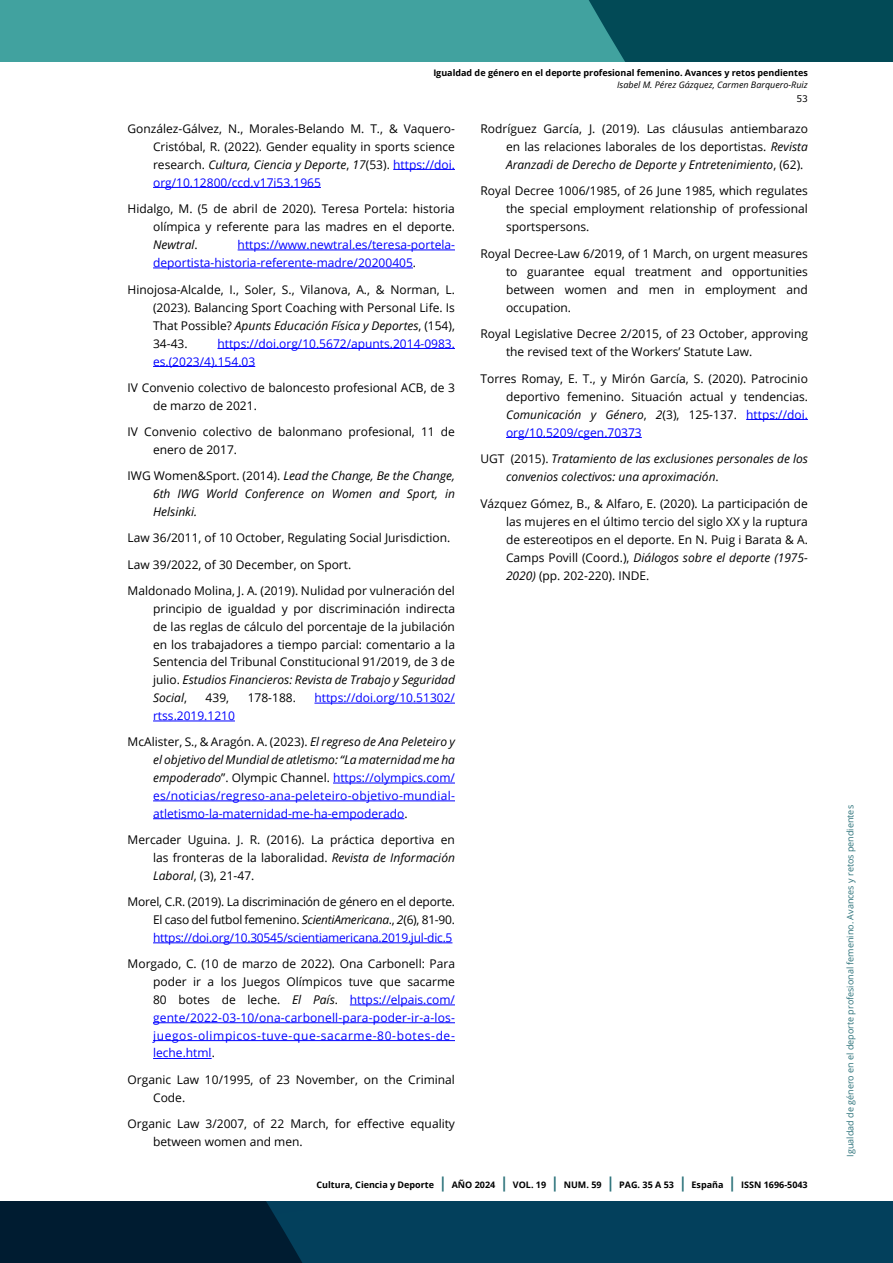
<style>
.page{position:relative;width:893px;height:1263px;background:#fff}
.page>*{position:absolute;margin:0;border:0;box-sizing:border-box;transform-origin:0 0}
.bibliografia{font:12px/18px "Open Sans";color:#000;text-align:justify}
.bibliografia-2{font:12px/17.9px "Open Sans";color:#00f}
.bibliografia-3{font:italic 12px/17.9px "Open Sans";color:#000}
.t1{font:700 9px "Open Sans";color:#000}
.t2{font:9px "Open Sans";color:#2c727a}
.t3{font:italic 9px "Open Sans";color:#000}
.t4{font:9px "Verdana";color:#000}
.s1{font-style:italic}
.s2{color:#00f}
.s3{color:#000}
.s4{font-style:normal}
.s5{font-style:italic;color:#000}
.s6{font-size:15px;color:#2c727a}
</style>
<div class="page">
<svg style="left:0;top:1201px;width:893px;height:62px;background:#02344e"></svg>
<div style="left:0;top:0;width:893px;height:62px;background:#41a29f"></div>
<div style="left:589px;top:0;width:304px;height:62px;background:#024a56"></div>
<hr style="left:746px;top:419px;width:62px;height:1px;background:#00f">
<hr style="left:506px;top:437px;width:136px;height:1px;background:#00f">
<hr style="left:393px;top:169px;width:62px;height:1px;background:#00f">
<hr style="left:153px;top:187px;width:168px;height:1px;background:#00f">
<hr style="left:238px;top:250px;width:217px;height:1px;background:#00f">
<hr style="left:153px;top:268px;width:260px;height:1px;background:#00f">
<hr style="left:217px;top:348px;width:238px;height:1px;background:#00f">
<hr style="left:153px;top:366px;width:102px;height:1px;background:#00f">
<hr style="left:314px;top:703px;width:141px;height:1px;background:#00f">
<hr style="left:153px;top:721px;width:82px;height:1px;background:#00f">
<hr style="left:333px;top:783px;width:122px;height:1px;background:#00f">
<hr style="left:153px;top:800px;width:302px;height:1px;background:#00f">
<hr style="left:153px;top:818px;width:251px;height:1px;background:#00f">
<hr style="left:153px;top:942px;width:299px;height:1px;background:#00f">
<hr style="left:350px;top:1004px;width:105px;height:1px;background:#00f">
<hr style="left:153px;top:1022px;width:302px;height:1px;background:#00f">
<hr style="left:153px;top:1040px;width:302px;height:1px;background:#00f">
<hr style="left:153px;top:1058px;width:59px;height:1px;background:#00f">
<p class="t1" style="left:433px;top:67px;width:376px">Igualdad de género en el deporte profesional femenino. Avances y retos pendientes</p>
<p class="t3" style="left:617px;top:79px;width:192px">Isabel M. Pérez Gázquez, Carmen Barquero-Ruiz</p>
<p class="bibliografia" style="left:153px;top:119px;width:303px;text-indent:-26px">González-Gálvez, N., Morales-Belando M. T., &amp; Vaquero-Cristóbal, R. (2022). Gender equality in sports science research. <span class="s1">Cultura, Ciencia y Deporte</span>, <span class="s1">17</span>(53). <span class="s2">https://doi. org/10.12800/ccd.v17i53.1965</span></p>
<p class="bibliografia" style="left:153px;top:199px;width:303px;text-indent:-26px">Hidalgo, M. (5 de abril de 2020). Teresa Portela: historia olímpica y referente para las madres en el deporte.<br><span class="s1">Newtral</span>.</p>
<p class="bibliografia-2" style="left:153px;top:235px;width:303px;text-indent:85px">https://www.newtral.es/teresa-portela&shy;deportista-historia-referente-madre/20200405<span class="s3">.</span></p>
<p class="bibliografia" style="left:153px;top:280px;width:303px;text-indent:-26px">Hinojosa-Alcalde, I., Soler, S., Vilanova, A., &amp; Norman, L. (2023). Balancing Sport Coaching with Personal Life. Is That Possible? <span class="s1">Apunts Educación Física y Deportes</span>, (154), 34-43.</p>
<p class="bibliografia-2" style="left:153px;top:334px;width:303px;text-indent:64px">https://doi.org/10.5672/apunts.2014-0983. es.(2023/4).154.03</p>
<p class="bibliografia" style="left:153px;top:378px;width:303px;text-indent:-26px">IV Convenio colectivo de baloncesto profesional ACB, de 3 de marzo de 2021.</p>
<p class="bibliografia" style="left:153px;top:422px;width:303px;text-indent:-26px">IV Convenio colectivo de balonmano profesional, 11 de enero de 2017.</p>
<p class="bibliografia-3" style="left:153px;top:467px;width:303px;text-align:justify;text-indent:-26px"><span class="s4">IWG Women&amp;Sport. (2014).</span> Lead the Change, Be the Change, 6th IWG World Conference on Women and Sport, in Helsinki.</p>
<p class="bibliografia" style="left:128px;top:529px;width:324px">Law 36/2011, of 10 October, Regulating Social Jurisdiction.</p>
<p class="bibliografia" style="left:128px;top:555px;width:225px">Law 39/2022, of 30 December, on Sport.</p>
<p class="bibliografia" style="left:153px;top:581px;width:303px;text-indent:-26px">Maldonado Molina, J. A. (2019). Nulidad por vulneración del principio de igualdad y por discriminación indirecta de las reglas de cálculo del porcentaje de la jubilación en los trabajadores a tiempo parcial: comentario a la Sentencia del Tribunal Constitucional 91/2019, de 3 de julio. <span class="s1">Estudios Financieros: Revista de Trabajo y Seguridad Social</span>,</p>
<p class="bibliografia" style="left:206px;top:688px;width:25px">439,</p>
<p class="bibliografia" style="left:248px;top:688px;width:50px">178-188.</p>
<p class="bibliografia-2" style="left:314px;top:688px;width:142px">https://doi.org/10.51302/</p>
<p class="bibliografia-2" style="left:153px;top:706px;width:83px">rtss.2019.1210</p>
<p class="bibliografia-2" style="left:153px;top:733px;width:303px;text-align:justify;text-indent:-26px"><span class="s3">McAlister, S., &amp; Aragón. A. (2023).</span> <span class="s5">El regreso de Ana Peleteiro y el objetivo del Mundial de atletismo: “La maternidad me ha empoderado</span><span class="s3">”. Olympic Channel.</span> https://olympics.com/ es/noticias/regreso-ana-peleteiro-objetivo-mundial&shy;atletismo-la-maternidad-me-ha-empoderado<span class="s3">.</span></p>
<p class="bibliografia" style="left:153px;top:830px;width:303px;text-indent:-26px">Mercader Uguina. J. R. (2016). La práctica deportiva en las fronteras de la laboralidad. <span class="s1">Revista de Información Laboral</span>, (3), 21-47.</p>
<p class="bibliografia" style="left:153px;top:892px;width:303px;text-indent:-26px">Morel, C.R. (2019). La discriminación de género en el deporte.<br>El caso del futbol femenino. <span class="s1">ScientiAmericana</span>., <span class="s1">2</span>(6), 81-90. <span class="s2">https://doi.org/10.30545/scientiamericana.2019.jul-dic.5</span></p>
<p class="bibliografia-2" style="left:153px;top:954px;width:303px;text-align:justify;text-indent:-26px"><span class="s3">Morgado, C. (10 de marzo de 2022). Ona Carbonell: Para poder ir a los Juegos Olímpicos tuve que sacarme 80 botes de leche.</span> <span class="s5">El País</span><span class="s3">.</span> https://elpais.com/ gente/2022-03-10/ona-carbonell-para-poder-ir-a-los&shy;juegos-olimpicos-tuve-que-sacarme-80-botes-de&shy;leche.html<span class="s3">.</span></p>
<p class="bibliografia" style="left:153px;top:1070px;width:303px;text-indent:-26px">Organic Law 10/1995, of 23 November, on the Criminal<br>Code.</p>
<p class="bibliografia" style="left:153px;top:1114px;width:303px;text-indent:-26px">Organic Law 3/2007, of 22 March, for effective equality between women and men.</p>
<p class="t4" style="left:796px;top:92px;width:13px">53</p>
<p class="bibliografia" style="left:506px;top:119px;width:303px;text-indent:-26px">Rodríguez García, J. (2019). Las cláusulas antiembarazo en las relaciones laborales de los deportistas. <span class="s1">Revista Aranzadi de Derecho de Deporte y Entretenimiento</span>, (62).</p>
<p class="bibliografia" style="left:506px;top:181px;width:303px;text-indent:-26px">Royal Decree 1006/1985, of 26 June 1985, which regulates the special employment relationship of professional sportspersons.</p>
<p class="bibliografia" style="left:506px;top:244px;width:303px;text-indent:-26px">Royal Decree-Law 6/2019, of 1 March, on urgent measures to guarantee equal treatment and opportunities between women and men in employment and occupation.</p>
<p class="bibliografia" style="left:506px;top:324px;width:303px;text-indent:-26px">Royal Legislative Decree 2/2015, of 23 October, approving the revised text of the Workers’ Statute Law.</p>
<p class="bibliografia" style="left:506px;top:369px;width:303px;text-indent:-26px">Torres Romay, E. T., y Mirón García, S. (2020). Patrocinio deportivo femenino. Situación actual y tendencias.<br><span class="s1">Comunicación y Género</span>, <span class="s1">2</span>(3), 125-137. <span class="s2">https://doi. org/10.5209/cgen.70373</span></p>
<p class="bibliografia-3" style="left:506px;top:449px;width:303px;text-indent:-26px"><span class="s4">UGT (2015).</span> Tratamiento de las exclusiones personales de los convenios colectivos: una aproximación<span class="s4">.</span></p>
<p class="bibliografia" style="left:506px;top:494px;width:303px;text-indent:-26px">Vázquez Gómez, B., &amp; Alfaro, E. (2020). La participación de las mujeres en el último tercio del siglo XX y la ruptura de estereotipos en el deporte. En N. Puig i Barata &amp; A.<br>Camps Povill (Coord.), <span class="s1">Diálogos sobre el deporte (1975- 2020)</span> (pp. 202-220). INDE.</p>
<p class="t1" style="left:317px;top:1179px;width:493px">Cultura, Ciencia y Deporte <span class="s6">|</span> AÑO 2024 <span class="s6">|</span> VOL. 19 <span class="s6">|</span> NUM. 59 <span class="s6">|</span> PAG. 35 A 53 <span class="s6">|</span> España <span class="s6">|</span> ISSN 1696-5043</p>
<p class="t2" style="left:844px;top:1156px;width:353px;rotate:-90deg">Igualdad de género en el deporte profesional femenino. Avances y retos pendientes</p>
</div>
